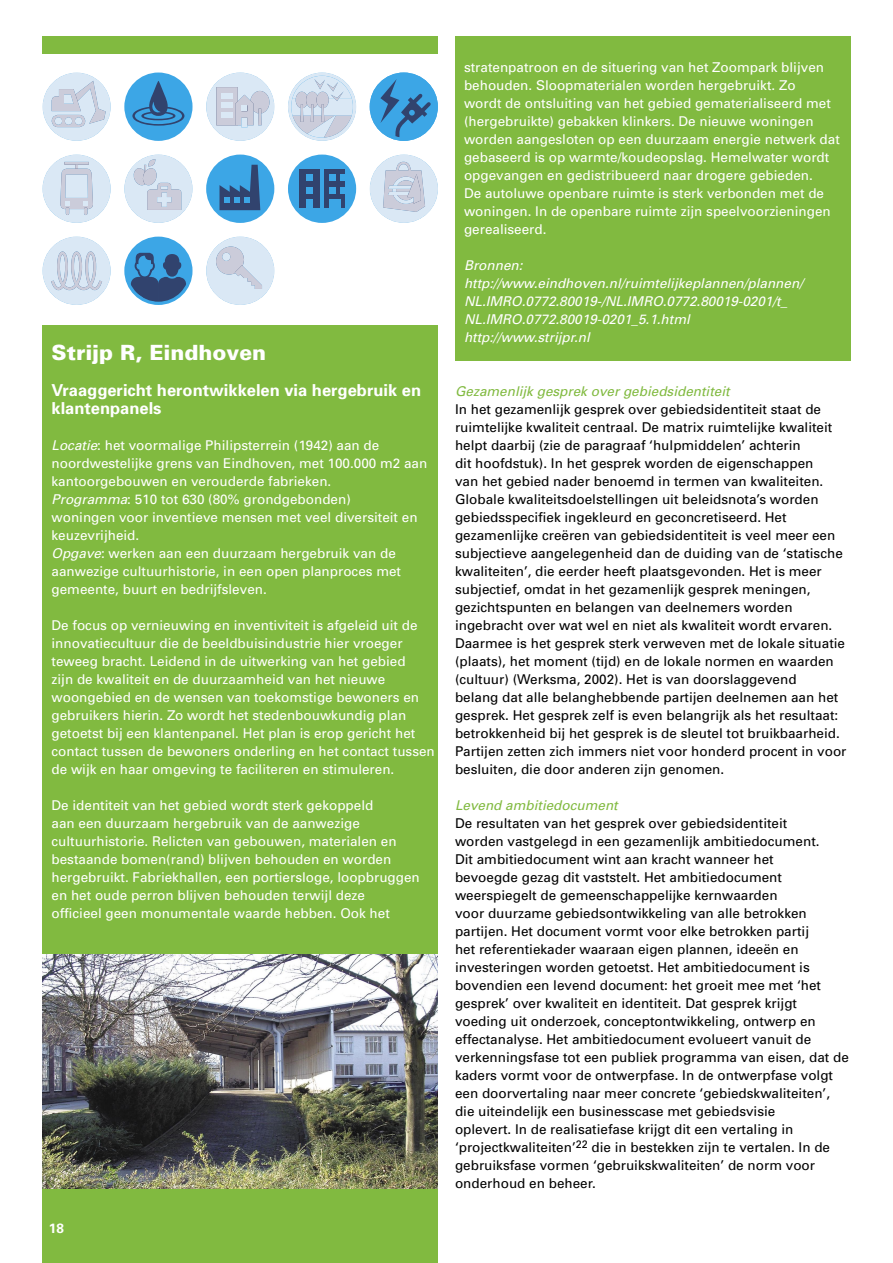
<style>
.page{position:relative;width:893px;height:1263px;background:#fff}
.page>*{position:absolute;margin:0;border:0;box-sizing:border-box;transform-origin:0 0}
.t1{font:900 21px "Univers";color:#fff}
.t2{font:700 16.5px/18px "Univers";color:#fff}
.t3{font:13.5px/18px "Univers";color:#000}
.t4{font:13.5px/18px "Univers";color:#fff}
.t5{font:italic 13.5px/18px "Univers";color:#fff}
.t6{font:italic 13.5px "Univers";color:#81ba40}
.t7{font:700 13.5px "Univers";color:#fff}
.s1{font-style:italic}
</style>
<div class="page">
<div style="left:43px;top:1188px;width:395px;height:75px;background:#81ba40"></div>
<div style="left:455px;top:36px;width:395px;height:324px;background:#81ba40"></div>
<div style="left:43px;top:36px;width:395px;height:918px;background:#81ba40"></div>
<img style="left:43px;top:954px;width:395px;height:234px">
<div style="left:34px;top:54px;width:412px;height:270px;background:#fff"></div>
<svg style="left:42px;top:72px;width:396px;height:233px"></svg>
<h1 class="t1" style="left:52px;top:339px;width:216px">Strijp R, Eindhoven</h1>
<p class="t2" style="left:52px;top:381px;width:371px">Vraaggericht herontwikkelen via hergebruik en klantenpanels</p>
<p class="t4" style="left:52px;top:436px;width:377px"><span class="s1">Locatie</span>: het voormalige Philipsterrein (1942) aan de noordwestelijke grens van Eindhoven, met 100.000 m2 aan kantoorgebouwen en verouderde fabrieken.<br><span class="s1">Programma</span>: 510 tot 630 (80% grondgebonden)<br>woningen voor inventieve mensen met veel diversiteit en keuzevrijheid.<br><span class="s1">Opgave</span>: werken aan een duurzaam hergebruik van de aanwezige cultuurhistorie, in een open planproces met gemeente, buurt en bedrijfsleven.</p>
<p class="t4" style="left:52px;top:616px;width:385px">De focus op vernieuwing en inventiviteit is afgeleid uit de innovatiecultuur die de beeldbuisindustrie hier vroeger teweeg bracht. Leidend in de uitwerking van het gebied<br>zijn de kwaliteit en de duurzaamheid van het nieuwe woongebied en de wensen van toekomstige bewoners en gebruikers hierin. Zo wordt het stedenbouwkundig plan getoetst bij een klantenpanel. Het plan is erop gericht het contact tussen de bewoners onderling en het contact tussen de wijk en haar omgeving te faciliteren en stimuleren.</p>
<p class="t4" style="left:52px;top:796px;width:370px">De identiteit van het gebied wordt sterk gekoppeld<br>aan een duurzaam hergebruik van de aanwezige cultuurhistorie. Relicten van gebouwen, materialen en bestaande bomen(rand) blijven behouden en worden hergebruikt. Fabriekhallen, een portiersloge, loopbruggen en het oude perron blijven behouden terwijl deze<br>officieel geen monumentale waarde hebben. Ook het</p>
<p class="t7" style="left:49px;top:1220px;width:17px">18</p>
<p class="t4" style="left:464px;top:58px;width:377px">stratenpatroon en de situering van het Zoompark blijven behouden. Sloopmaterialen worden hergebruikt. Zo<br>wordt de ontsluiting van het gebied gematerialiseerd met (hergebruikte) gebakken klinkers. De nieuwe woningen worden aangesloten op een duurzaam energie netwerk dat gebaseerd is op warmte/koudeopslag. Hemelwater wordt opgevangen en gedistribueerd naar drogere gebieden.<br>De autoluwe openbare ruimte is sterk verbonden met de woningen. In de openbare ruimte zijn speelvoorzieningen gerealiseerd.</p>
<p class="t5" style="left:464px;top:256px;width:341px">Bronnen: http://www.eindhoven.nl/ruimtelijkeplannen/plannen/ NL.IMRO.0772.80019-/NL.IMRO.0772.80019-0201/t_ NL.IMRO.0772.80019-0201_5.1.html http://www.strijpr.nl</p>
<p class="t6" style="left:455px;top:383px;width:276px">Gezamenlijk gesprek over gebiedsidentiteit</p>
<p class="t3" style="left:455px;top:400px;width:393px">In het gezamenlijk gesprek over gebiedsidentiteit staat de ruimtelijke kwaliteit centraal. De matrix ruimtelijke kwaliteit helpt daarbij (zie de paragraaf ‘hulpmiddelen’ achterin<br>dit hoofdstuk). In het gesprek worden de eigenschappen<br>van het gebied nader benoemd in termen van kwaliteiten.<br>Globale kwaliteitsdoelstellingen uit beleidsnota’s worden gebiedsspecifiek ingekleurd en geconcretiseerd. Het gezamenlijke creëren van gebiedsidentiteit is veel meer een subjectieve aangelegenheid dan de duiding van de ‘statische kwaliteiten’, die eerder heeft plaatsgevonden. Het is meer subjectief, omdat in het gezamenlijk gesprek meningen, gezichtspunten en belangen van deelnemers worden ingebracht over wat wel en niet als kwaliteit wordt ervaren.<br>Daarmee is het gesprek sterk verweven met de lokale situatie (plaats), het moment (tijd) en de lokale normen en waarden (cultuur) (Werksma, 2002). Het is van doorslaggevend<br>belang dat alle belanghebbende partijen deelnemen aan het gesprek. Het gesprek zelf is even belangrijk als het resultaat: betrokkenheid bij het gesprek is de sleutel tot bruikbaarheid.<br>Partijen zetten zich immers niet voor honderd procent in voor besluiten, die door anderen zijn genomen.</p>
<p class="t6" style="left:455px;top:797px;width:164px">Levend ambitiedocument</p>
<p class="t3" style="left:455px;top:814px;width:395px">De resultaten van het gesprek over gebiedsidentiteit<br>worden vastgelegd in een gezamenlijk ambitiedocument.<br>Dit ambitiedocument wint aan kracht wanneer het<br>bevoegde gezag dit vaststelt. Het ambitiedocument weerspiegelt de gemeenschappelijke kernwaarden<br>voor duurzame gebiedsontwikkeling van alle betrokken partijen. Het document vormt voor elke betrokken partij<br>het referentiekader waaraan eigen plannen, ideeën en investeringen worden getoetst. Het ambitiedocument is bovendien een levend document: het groeit mee met ‘het gesprek’ over kwaliteit en identiteit. Dat gesprek krijgt voeding uit onderzoek, conceptontwikkeling, ontwerp en effectanalyse. Het ambitiedocument evolueert vanuit de verkenningsfase tot een publiek programma van eisen, dat de kaders vormt voor de ontwerpfase. In de ontwerpfase volgt een doorvertaling naar meer concrete ‘gebiedskwaliteiten’, die uiteindelijk een businesscase met gebiedsvisie<br>oplevert. In de realisatiefase krijgt dit een vertaling in ‘projectkwaliteiten’<sup>22</sup> die in bestekken zijn te vertalen. In de gebruiksfase vormen ‘gebruikskwaliteiten’ de norm voor onderhoud en beheer.</p>
</div>
